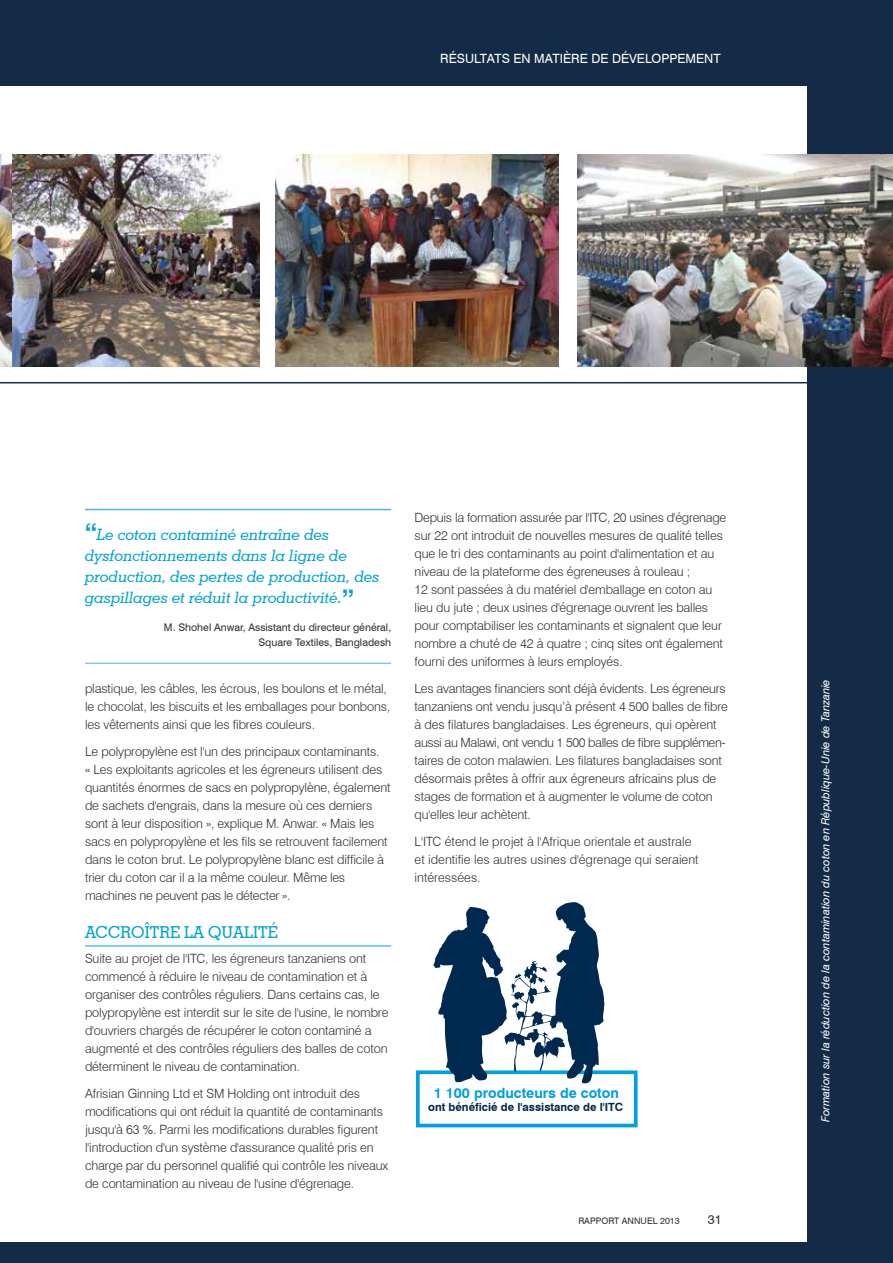
<style>
.page{position:relative;width:893px;height:1263px;background:#fff}
.page>*{position:absolute;margin:0;border:0;box-sizing:border-box;transform-origin:0 0}
.t1{font:500 16.5px "Geometric Slab 703 BT";color:#00a3d3}
.t2{font:italic 500 15.75px/21px "Geometric Slab 703 BT";color:#00a3d3}
.t3{font:700 14.25px "Swiss 721 BT";color:#009ee3}
.t4{font:300 12.75px/18px "Swiss 721 BT";letter-spacing:-.01em;color:#30302f}
.t5{font:12.75px "Swiss 721 BT";color:#fff}
.t6{font:12.75px "Swiss 721 BT";color:#30302f}
.t7{font:italic 11.25px "Swiss 721 BT";letter-spacing:-.005em;color:#fff}
.t8{font:700 11.25px "Swiss 721 BT";color:#00294f}
.t9{font:10.5px/15px "Swiss 721 BT";color:#30302f;text-align:right}
.t10{font:9px "Swiss 721 BT";color:#30302f}
.s1{font-family:"Swiss 721 BT";font-weight:700;font-style:normal;font-size:27px}
</style>
<div class="page">
<div style="left:808px;top:15px;width:85px;height:1233px;background:#142b48"></div>
<div style="left:0;top:0;width:893px;height:85px;background:#142b48"></div>
<div style="left:0;top:1242px;width:893px;height:21px;background:#142b48"></div>
<img style="left:0;top:154px;width:13px;height:213px">
<hr style="left:0;top:382px;width:886px;height:1px;background:#142b48">
<img style="left:13px;top:154px;width:246px;height:213px">
<img style="left:577px;top:154px;width:316px;height:213px">
<img style="left:275px;top:154px;width:284px;height:212px">
<hr style="left:85px;top:946px;width:306px;height:1px;background:#00a3d3">
<hr style="left:85px;top:509px;width:306px;height:1px;background:#49b8df">
<hr style="left:85px;top:663px;width:306px;height:1px;background:#49b8df">
<div style="left:416px;top:1070px;width:222px;height:57px;border:4px solid #009ee3"></div>
<svg style="left:433px;top:902px;width:172px;height:182px"></svg>
<p class="t5" style="left:440px;top:51px;width:282px">Résultats en matière de développement</p>
<p class="t2" style="left:85px;top:524px;width:296px"><span class="s1">“</span>Le coton contaminé entraîne des dysfonctionnements dans la ligne de production, des pertes de production, des gaspillages et réduit la productivité.<span class="s1">”</span></p>
<p class="t9" style="left:164px;top:619px;width:229px">M. Shohel Anwar, Assistant du directeur général,<br>Square Textiles, Bangladesh</p>
<p class="t4" style="left:85px;top:679px;width:307px">plastique, les câbles, les écrous, les boulons et le métal, le chocolat, les biscuits et les emballages pour bonbons, les vêtements ainsi que les fibres couleurs.</p>
<p class="t4" style="left:85px;top:742px;width:307px">Le polypropylène est l'un des principaux contaminants.<br>« Les exploitants agricoles et les égreneurs utilisent des quantités énormes de sacs en polypropylène, également de sachets d'engrais, dans la mesure où ces derniers sont à leur disposition », explique M. Anwar. « Mais les sacs en polypropylène et les fils se retrouvent facilement dans le coton brut. Le polypropylène blanc est difficile à trier du coton car il a la même couleur. Même les machines ne peuvent pas le détecter ».</p>
<p class="t1" style="left:85px;top:922px;width:24px">ACCRO</p>
<p class="t1" style="left:145px;top:922px;width:17px">ÎTRE</p>
<p class="t1" style="left:184px;top:922px;width:48px">LA QUALIT</p>
<p class="t1" style="left:268px;top:922px;width:12px">É</p>
<p class="t4" style="left:85px;top:949px;width:305px">Suite au projet de l'ITC, les égreneurs tanzaniens ont commencé à réduire le niveau de contamination et à organiser des contrôles réguliers. Dans certains cas, le polypropylène est interdit sur le site de l'usine, le nombre d'ouvriers chargés de récupérer le coton contaminé a augmenté et des contrôles réguliers des balles de coton déterminent le niveau de contamination.</p>
<p class="t4" style="left:85px;top:1084px;width:305px">Afrisian Ginning Ltd et SM Holding ont introduit des modifications qui ont réduit la quantité de contaminants jusqu'à 63 %. Parmi les modifications durables figurent l'introduction d'un système d'assurance qualité pris en charge par du personnel qualifié qui contrôle les niveaux de contamination au niveau de l'usine d'égrenage.</p>
<p class="t4" style="left:415px;top:508px;width:313px">Depuis la formation assurée par l'ITC, 20 usines d'égrenage sur 22 ont introduit de nouvelles mesures de qualité telles que le tri des contaminants au point d'alimentation et au niveau de la plateforme des égreneuses à rouleau ;<br>12 sont passées à du matériel d'emballage en coton au lieu du jute ; deux usines d'égrenage ouvrent les balles pour comptabiliser les contaminants et signalent que leur nombre a chuté de 42 à quatre ; cinq sites ont également fourni des uniformes à leurs employés.</p>
<p class="t4" style="left:415px;top:679px;width:315px">Les avantages financiers sont déjà évidents. Les égreneurs tanzaniens ont vendu jusqu’à présent 4 500 balles de fibre à des filatures bangladaises. Les égreneurs, qui opèrent aussi au Malawi, ont vendu 1 500 balles de fibre supplémen&shy;taires de coton malawien. Les filatures bangladaises sont désormais prêtes à offrir aux égreneurs africains plus de stages de formation et à augmenter le volume de coton qu'elles leur achètent.</p>
<p class="t4" style="left:415px;top:832px;width:286px">L'ITC étend le projet à l'Afrique orientale et australe et identifie les autres usines d'égrenage qui seraient intéressées.</p>
<p class="t3" style="left:434px;top:1084px;width:187px">1 100 producteurs de coton</p>
<p class="t8" style="left:428px;top:1100px;width:197px">ont bénéficié de l'assistance de l'ITC</p>
<p class="t10" style="left:578px;top:1215px;width:103px">RAPPORT ANNUEL 2013</p>
<p class="t6" style="left:708px;top:1212px;width:15px">31</p>
<p class="t7" style="left:819px;top:1122px;width:444px;rotate:-90deg">Formation sur la réduction de la contamination du coton en République-Unie de Tanzanie</p>
</div>
